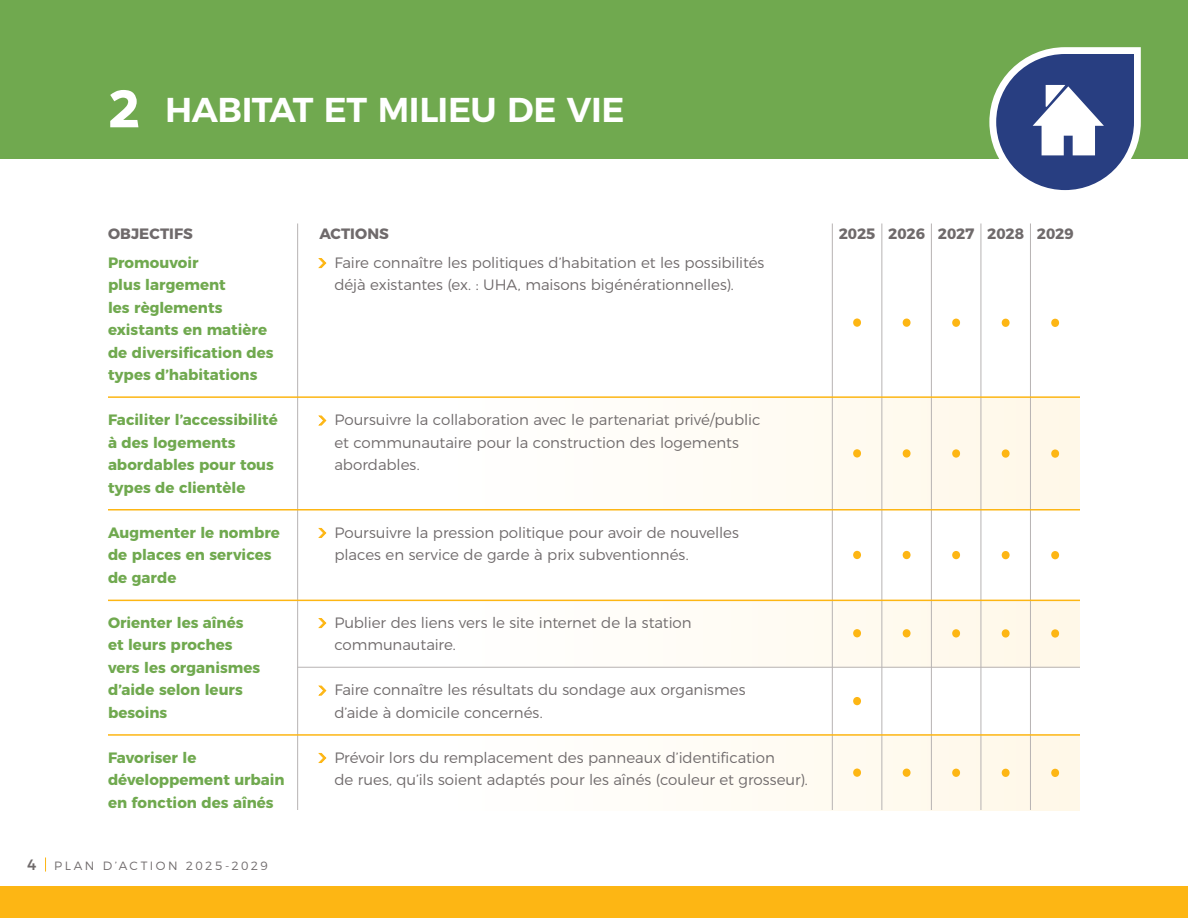
<style>
.page{position:relative;width:1188px;height:918px;background:#fff}
.page>*{position:absolute;margin:0;border:0;box-sizing:border-box;transform-origin:0 0}
.t1{font:300 54px/101.6px "Montserrat";color:#fdb614}
.t2{font:600 34.5px "Montserrat";letter-spacing:-.01em;color:#fff}
.t3{font:300 15px/22.5px "Montserrat";letter-spacing:-.005em;color:#706b6c}
.t4{font:700 15px/22.5px "Montserrat";color:#70a94f}
.t5{font:700 15px "Montserrat";color:#6f6a6b}
.t6{font:300 12px "Montserrat";letter-spacing:.2em;color:#706b6c}
.s1{font-family:"Palanquin Dark";font-weight:500;font-size:64.5px}
.s2{font-weight:500;font-size:15px;color:#6f6a6b}
</style>
<div class="page">
<div style="left:0;top:0;width:1188px;height:158px;background:#70a94f"></div>
<div style="left:298px;top:397px;width:782px;height:113px;background:linear-gradient(to right,#fff,#fef7e8)"></div>
<div style="left:298px;top:600px;width:782px;height:67px;background:linear-gradient(to right,#fff,#fef7e8)"></div>
<div style="left:298px;top:735px;width:782px;height:76px;background:linear-gradient(to right,#fff,#fef7e8)"></div>
<svg style="left:45px;top:858px;width:1px;height:14px"></svg>
<svg style="left:983px;top:47px;width:165px;height:144px"></svg>
<svg style="left:318px;top:258px;width:9px;height:10px"></svg>
<div style="left:0;top:886px;width:1188px;height:32px;background:#fdb614"></div>
<svg style="left:318px;top:415px;width:9px;height:11px"></svg>
<svg style="left:318px;top:527px;width:9px;height:11px"></svg>
<svg style="left:318px;top:617px;width:9px;height:11px"></svg>
<svg style="left:318px;top:685px;width:9px;height:11px"></svg>
<svg style="left:318px;top:752px;width:9px;height:11px"></svg>
<hr style="left:297px;top:224px;width:1px;height:586px;background:#b7b3b3">
<hr style="left:931px;top:224px;width:1px;height:586px;background:#b7b3b3">
<hr style="left:832px;top:224px;width:1px;height:586px;background:#b7b3b3">
<hr style="left:881px;top:224px;width:1px;height:586px;background:#b7b3b3">
<hr style="left:981px;top:224px;width:1px;height:586px;background:#b7b3b3">
<hr style="left:1030px;top:224px;width:1px;height:586px;background:#b7b3b3">
<hr style="left:298px;top:667px;width:782px;height:1px;background:#b7b3b3">
<hr style="left:108px;top:396px;width:972px;height:2px;background:#fdb614">
<hr style="left:108px;top:509px;width:972px;height:2px;background:#fdb614">
<hr style="left:108px;top:600px;width:972px;height:1px;background:#fdb614">
<hr style="left:108px;top:734px;width:972px;height:2px;background:#fdb614">
<h2 class="t2" style="left:108px;top:82px;width:518px"><span class="s1">2</span> HABITAT ET MILIEU DE VIE</h2>
<p class="t5" style="left:108px;top:221px;width:86px">OBJECTIFS</p>
<p class="t5" style="left:319px;top:221px;width:71px">ACTIONS</p>
<p class="t5" style="left:839px;top:221px;width:237px">2025 2026 2027 2028 2029</p>
<p class="t3" style="left:334px;top:250px;width:431px">Faire connaître les politiques d’habitation et les possibilités déjà existantes (ex. : UHA, maisons bigénérationnelles).</p>
<p class="t4" style="left:108px;top:250px;width:167px">Promouvoir<br>plus largement<br>les règlements existants en matière de diversification des types d’habitations</p>
<p class="t4" style="left:108px;top:407px;width:171px">Faciliter l’accessibilité à des logements abordables pour tous types de clientèle</p>
<p class="t4" style="left:108px;top:520px;width:173px">Augmenter le nombre de places en services de garde</p>
<p class="t4" style="left:108px;top:610px;width:154px">Orienter les aînés et leurs proches vers les organismes d’aide selon leurs besoins</p>
<p class="t4" style="left:108px;top:745px;width:178px">Favoriser le développement urbain en fonction des aînés</p>
<h1 class="t1" style="left:850px;top:262px;width:15px">•</h1>
<h1 class="t1" style="left:900px;top:263px;width:15px">•</h1>
<h1 class="t1" style="left:949px;top:263px;width:15px">•</h1>
<h1 class="t1" style="left:999px;top:263px;width:15px">•</h1>
<h1 class="t1" style="left:1048px;top:263px;width:15px">•</h1>
<p class="t3" style="left:334px;top:407px;width:428px">Poursuivre la collaboration avec le partenariat privé/public et communautaire pour la construction des logements abordables.</p>
<h1 class="t1" style="left:850px;top:393px;width:15px">• •</h1>
<h1 class="t1" style="left:900px;top:393px;width:15px">• •</h1>
<h1 class="t1" style="left:949px;top:393px;width:15px">• •</h1>
<h1 class="t1" style="left:999px;top:393px;width:15px">• •</h1>
<h1 class="t1" style="left:1048px;top:393px;width:15px">• •</h1>
<p class="t3" style="left:334px;top:520px;width:406px">Poursuivre la pression politique pour avoir de nouvelles places en service de garde à prix subventionnés.</p>
<p class="t3" style="left:334px;top:610px;width:359px">Publier des liens vers le site internet de la station communautaire.</p>
<p class="t3" style="left:334px;top:677px;width:413px">Faire connaître les résultats du sondage aux organismes d’aide à domicile concernés.</p>
<p class="t3" style="left:334px;top:745px;width:475px">Prévoir lors du remplacement des panneaux d’identification<br>de rues, qu’ils soient adaptés pour les aînés (couleur et grosseur).</p>
<h1 class="t1" style="left:850px;top:589px;width:15px;line-height:69.8px;text-align:justify">• • •</h1>
<h1 class="t1" style="left:900px;top:573px;width:15px">•</h1>
<h1 class="t1" style="left:949px;top:573px;width:15px">•</h1>
<h1 class="t1" style="left:999px;top:573px;width:15px">•</h1>
<h1 class="t1" style="left:1048px;top:573px;width:15px">•</h1>
<h1 class="t1" style="left:900px;top:713px;width:15px">•</h1>
<h1 class="t1" style="left:949px;top:713px;width:15px">•</h1>
<h1 class="t1" style="left:999px;top:713px;width:15px">•</h1>
<h1 class="t1" style="left:1048px;top:713px;width:15px">•</h1>
<p class="t6" style="left:27px;top:856px;width:242px"><span class="s2">4</span> PLAN D’ACTION 2025-2029</p>
</div>
